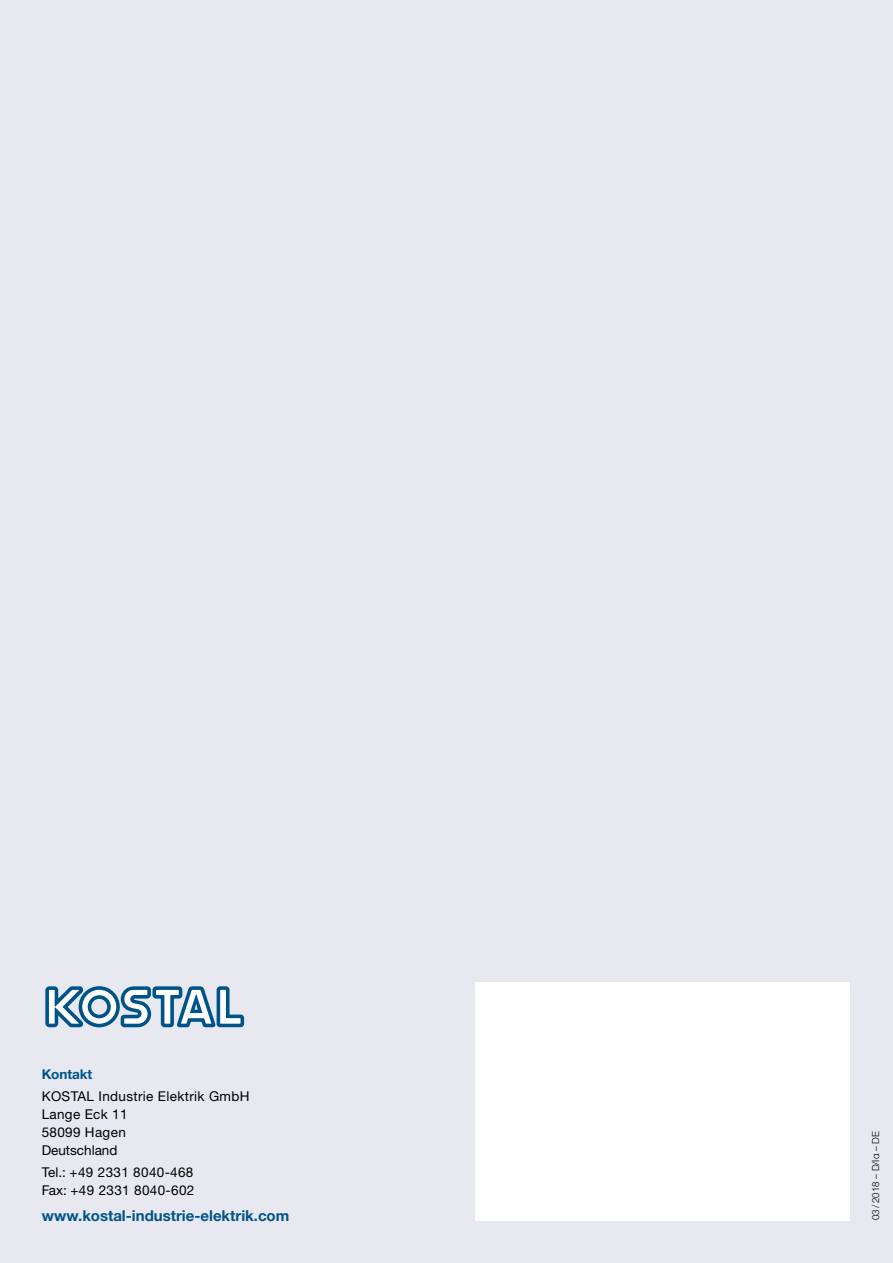
<style>
.page{position:relative;width:893px;height:1263px;background:#e7e8f0}
.page>*{position:absolute;margin:0;border:0;box-sizing:border-box;transform-origin:0 0}
.t1{font:700 15px "Helvetica Neue LTW1 G";color:#005388}
.t2{font:13.5px/18px "Helvetica Neue LT";letter-spacing:.025em;color:#000}
.t3{font:13.5px "Helvetica Neue LTW1 G";color:#000}
.t4{font:700 13.5px "Helvetica Neue LTW1 G";color:#005388}
.t5{font:300 9.75px "Helvetica Neue LTW1 G";color:#000}
.s1{font-family:"Helvetica Neue LTW1 G"}
</style>
<div class="page">
<svg style="left:45px;top:986px;width:199px;height:41px"></svg>
<div style="left:475px;top:982px;width:375px;height:238px;background:#fff"></div>
<p class="t4" style="left:42px;top:1065px;width:52px">Kontakt</p>
<p class="t2" style="left:42px;top:1087px;width:209px">KOSTAL Industrie Elektrik GmbH<br>Lange Eck 11<br>58099 Hagen</p>
<p class="t3" style="left:42px;top:1142px;width:77px">Deutschland</p>
<p class="t2" style="left:42px;top:1163px;width:154px"><span class="s1">Tel.:</span> +49 2331 8040-468<br><span class="s1">Fax:</span> +49 2331 8040-602</p>
<p class="t1" style="left:42px;top:1206px;width:249px">www.kostal-industrie-elektrik.com</p>
<p class="t5" style="left:870px;top:1220px;width:91px;rotate:-90deg">03 / 2018 – D/Iα – DE</p>
</div>
